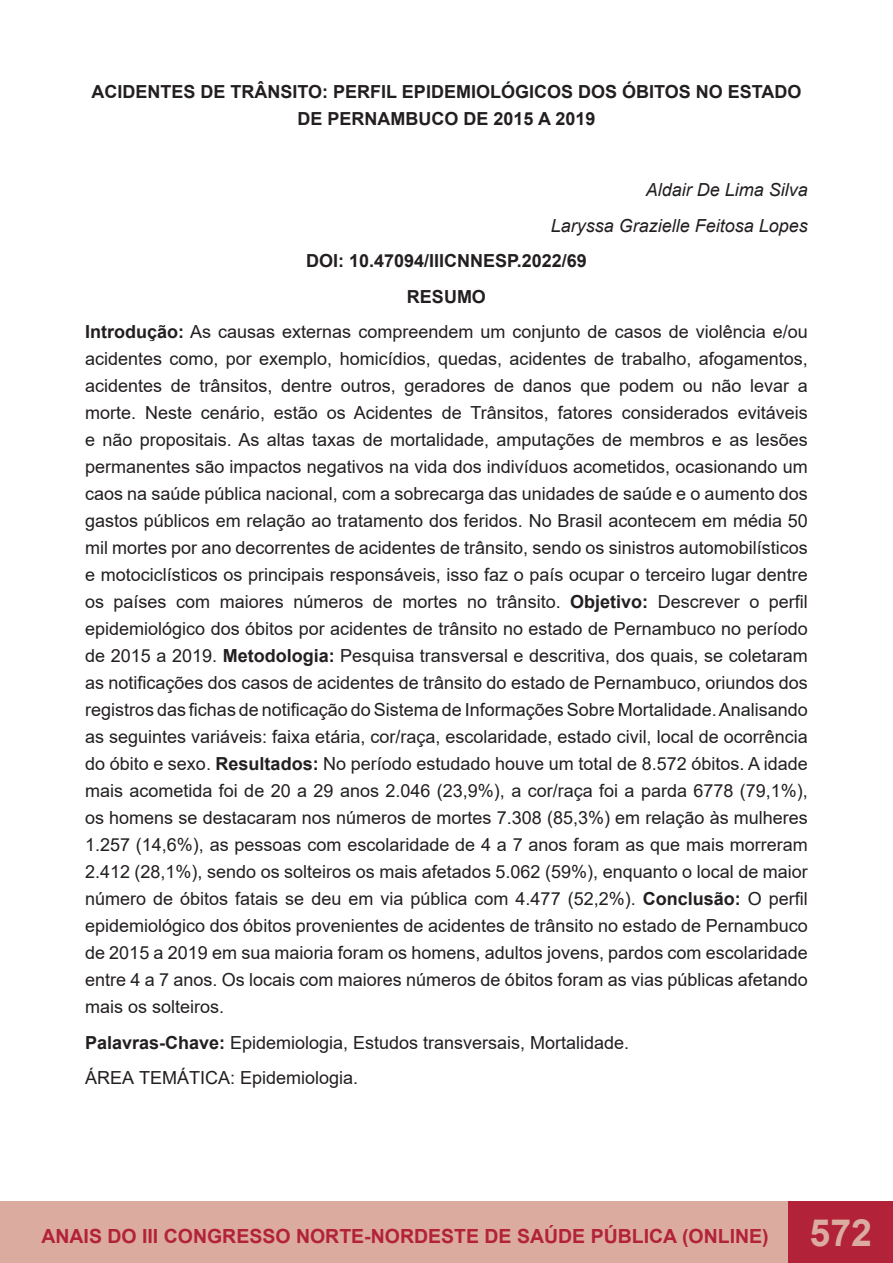
<style>
.page{position:relative;width:893px;height:1263px;background:#fff}
.page>*{position:absolute;margin:0;border:0;box-sizing:border-box;transform-origin:0 0}
.t1{font:700 19.5px "Arial";color:#b22238}
.t2{font:18px/27px "Arial";color:#231f20;text-align:justify}
.t3{font:700 18px/27px "Arial";color:#231f20;text-align:center}
.t4{font:italic 18px "Arial";color:#231f20}
.s1{font-weight:700}
.s2{font-size:37.5px;color:#dcaba0}
</style>
<div class="page">
<div style="left:0;top:1201px;width:810px;height:62px;background:#dcaba0"></div>
<div style="left:789px;top:1201px;width:104px;height:62px;background:#b22238"></div>
<hr style="left:892px;top:1201px;width:1px;height:62px;background:#dcaba0">
<p class="t3" style="left:92px;top:79px;width:711px">ACIDENTES DE TRÂNSITO: PERFIL EPIDEMIOLÓGICOS DOS ÓBITOS NO ESTADO<br>DE PERNAMBUCO DE 2015 A 2019</p>
<p class="t4" style="left:646px;top:178px;width:164px">Aldair De Lima Silva</p>
<p class="t4" style="left:551px;top:214px;width:259px">Laryssa Grazielle Feitosa Lopes</p>
<p class="t3" style="left:306px;top:248px;width:282px">DOI: 10.47094/IIICNNESP.2022/69</p>
<p class="t3" style="left:407px;top:283px;width:81px">RESUMO</p>
<p class="t2" style="left:85px;top:318px;width:724px"><span class="s1">Introdução:</span> As causas externas compreendem um conjunto de casos de violência e/ou acidentes como, por exemplo, homicídios, quedas, acidentes de trabalho, afogamentos, acidentes de trânsitos, dentre outros, geradores de danos que podem ou não levar a morte. Neste cenário, estão os Acidentes de Trânsitos, fatores considerados evitáveis e não propositais. As altas taxas de mortalidade, amputações de membros e as lesões permanentes são impactos negativos na vida dos indivíduos acometidos, ocasionando um caos na saúde pública nacional, com a sobrecarga das unidades de saúde e o aumento dos gastos públicos em relação ao tratamento dos feridos. No Brasil acontecem em média 50 mil mortes por ano decorrentes de acidentes de trânsito, sendo os sinistros automobilísticos e motociclísticos os principais responsáveis, isso faz o país ocupar o terceiro lugar dentre os países com maiores números de mortes no trânsito. <span class="s1">Objetivo:</span> Descrever o perfil epidemiológico dos óbitos por acidentes de trânsito no estado de Pernambuco no período de 2015 a 2019. <span class="s1">Metodologia:</span> Pesquisa transversal e descritiva, dos quais, se coletaram as notificações dos casos de acidentes de trânsito do estado de Pernambuco, oriundos dos registros das fichas de notificação do Sistema de Informações Sobre Mortalidade. Analisando as seguintes variáveis: faixa etária, cor/raça, escolaridade, estado civil, local de ocorrência do óbito e sexo. <span class="s1">Resultados:</span> No período estudado houve um total de 8.572 óbitos. A idade mais acometida foi de 20 a 29 anos 2.046 (23,9%), a cor/raça foi a parda 6778 (79,1%), os homens se destacaram nos números de mortes 7.308 (85,3%) em relação às mulheres 1.257 (14,6%), as pessoas com escolaridade de 4 a 7 anos foram as que mais morreram 2.412 (28,1%), sendo os solteiros os mais afetados 5.062 (59%), enquanto o local de maior número de óbitos fatais se deu em via pública com 4.477 (52,2%). <span class="s1">Conclusão:</span> O perfil epidemiológico dos óbitos provenientes de acidentes de trânsito no estado de Pernambuco de 2015 a 2019 em sua maioria foram os homens, adultos jovens, pardos com escolaridade entre 4 a 7 anos. Os locais com maiores números de óbitos foram as vias públicas afetando mais os solteiros.</p>
<p class="t2" style="left:85px;top:1029px;width:546px"><span class="s1">Palavras-Chave:</span> Epidemiologia, Estudos transversais, Mortalidade.</p>
<p class="t2" style="left:85px;top:1064px;width:275px">ÁREA TEMÁTICA: Epidemiologia.</p>
<p class="t1" style="left:41px;top:1222px;width:832px">ANAIS DO III CONGRESSO NORTE-NORDESTE DE SAÚDE PÚBLICA (ONLINE) <span class="s2">572</span></p>
</div>
